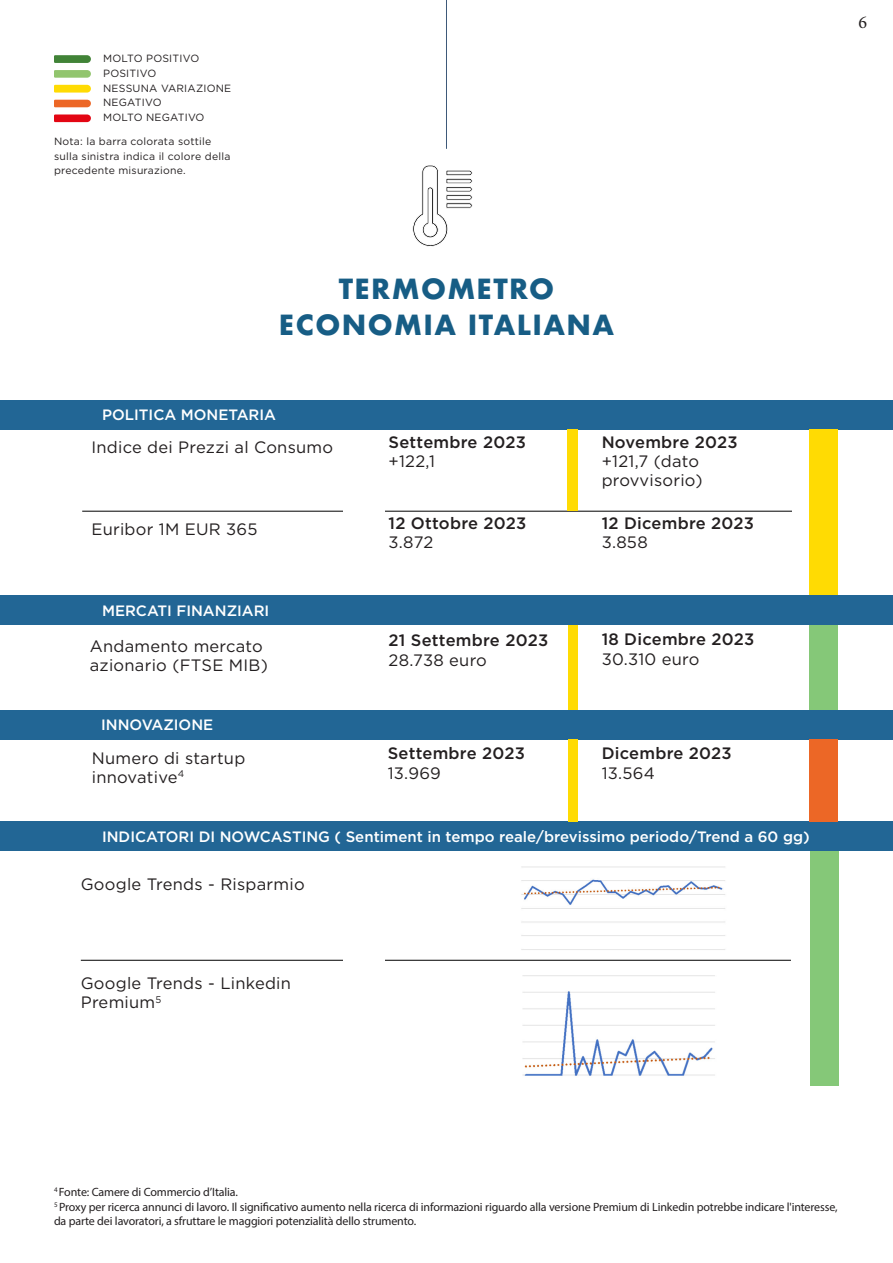
<style>
.page{position:relative;width:893px;height:1263px;background:#fff}
.page>*{position:absolute;margin:0;border:0;box-sizing:border-box;transform-origin:0 0}
.t1{font:700 27px "Futura";letter-spacing:.05em;color:#175d85}
.t2{font:18px "Minion Pro";color:#231f20}
.t3{font:16.5px/19px "Gotham";letter-spacing:.015em;color:#231f20}
.t4{font:500 16.5px "Gotham";letter-spacing:.015em;color:#231f20}
.t5{font:500 15px "Gotham";color:#fff}
.t6{font:12px/14.4px "Myriad Pro";letter-spacing:-.01em;color:#231f20}
.t7{font:10.5px/14.7px "Gotham";letter-spacing:.02em;color:#231f20}
</style>
<div class="page">
<hr style="left:82px;top:511px;width:710px;height:1px;background:#000">
<hr style="left:81px;top:960px;width:710px;height:1px;background:#000">
<hr style="left:446px;top:0;width:1px;height:149px;background:#3e5979">
<svg style="left:54px;top:70px;width:37px;height:8px"></svg>
<svg style="left:54px;top:55px;width:37px;height:8px"></svg>
<svg style="left:54px;top:100px;width:37px;height:7px"></svg>
<svg style="left:54px;top:85px;width:37px;height:8px"></svg>
<svg style="left:54px;top:114px;width:37px;height:8px"></svg>
<svg style="left:412px;top:165px;width:61px;height:82px"></svg>
<div style="left:343px;top:427px;width:42px;height:627px;background:#fff"></div>
<div style="left:0;top:595px;width:893px;height:30px;background:#226695"></div>
<div style="left:0;top:821px;width:893px;height:30px;background:#226695"></div>
<div style="left:0;top:400px;width:893px;height:29px;background:#226695"></div>
<div style="left:0;top:710px;width:893px;height:29px;background:#226695"></div>
<div style="left:568px;top:739px;width:9px;height:82px;background:#ffdb03"></div>
<div style="left:809px;top:429px;width:28px;height:166px;background:#ffdb03"></div>
<div style="left:568px;top:625px;width:9px;height:85px;background:#ffdb03"></div>
<div style="left:567px;top:429px;width:10px;height:82px;background:#ffdb03"></div>
<img style="left:521px;top:866px;width:204px;height:84px">
<div style="left:809px;top:625px;width:28px;height:85px;background:#85c878"></div>
<div style="left:809px;top:739px;width:28px;height:82px;background:#ec6726"></div>
<img style="left:522px;top:991px;width:193px;height:85px">
<div style="left:811px;top:851px;width:28px;height:234px;background:#85c878"></div>
<p class="t7" style="left:103px;top:51px;width:98px">MOLTO POSITIVO</p>
<p class="t7" style="left:103px;top:66px;width:55px">POSITIVO</p>
<p class="t7" style="left:103px;top:80px;width:130px">NESSUNA VARIAZIONE</p>
<p class="t7" style="left:103px;top:95px;width:60px">NEGATIVO</p>
<p class="t7" style="left:103px;top:110px;width:103px">MOLTO NEGATIVO</p>
<p class="t7" style="left:54px;top:134px;width:178px">Nota: la barra colorata sottile sulla sinistra indica il colore della precedente misurazione.</p>
<p class="t1" style="left:339px;top:269px;width:217px">TERMOMETRO</p>
<p class="t1" style="left:279px;top:305px;width:336px">ECONOMIA ITALIANA</p>
<p class="t5" style="left:102px;top:405px;width:176px">POLITICA MONETARIA</p>
<p class="t3" style="left:91px;top:438px;width:243px">Indice dei Prezzi al Consumo</p>
<p class="t3" style="left:91px;top:520px;width:168px">Euribor 1M EUR 365</p>
<p class="t5" style="left:102px;top:601px;width:169px">MERCATI FINANZIARI</p>
<p class="t3" style="left:90px;top:636px;width:175px">Andamento mercato</p>
<p class="t3" style="left:90px;top:655px;width:179px">azionario (FTSE MIB)</p>
<p class="t5" style="left:101px;top:715px;width:114px">INNOVAZIONE</p>
<p class="t3" style="left:92px;top:748px;width:155px">Numero di startup innovative<sup>4</sup></p>
<p class="t4" style="left:389px;top:432px;width:139px">Settembre 2023</p>
<p class="t3" style="left:389px;top:452px;width:48px">+122,1</p>
<p class="t4" style="left:602px;top:432px;width:138px">Novembre 2023</p>
<p class="t3" style="left:602px;top:452px;width:102px">+121,7 (dato provvisorio)</p>
<p class="t4" style="left:389px;top:512px;width:139px">12 Ottobre 2023</p>
<p class="t3" style="left:389px;top:532px;width:46px">3.872</p>
<p class="t4" style="left:602px;top:512px;width:154px">12 Dicembre 2023</p>
<p class="t3" style="left:602px;top:532px;width:48px">3.858</p>
<p class="t4" style="left:389px;top:630px;width:161px">21 Settembre 2023</p>
<p class="t3" style="left:389px;top:650px;width:100px">28.738 euro</p>
<p class="t4" style="left:602px;top:628px;width:154px">18 Dicembre 2023</p>
<p class="t3" style="left:602px;top:649px;width:99px">30.310 euro</p>
<p class="t4" style="left:388px;top:743px;width:139px">Settembre 2023</p>
<p class="t3" style="left:388px;top:763px;width:55px">13.969</p>
<p class="t4" style="left:602px;top:743px;width:132px">Dicembre 2023</p>
<p class="t3" style="left:602px;top:763px;width:55px">13.564</p>
<p class="t5" style="left:102px;top:827px;width:709px">INDICATORI DI NOWCASTING ( Sentiment in tempo reale/brevissimo periodo/Trend a 60 gg)</p>
<p class="t3" style="left:81px;top:874px;width:225px">Google Trends - Risparmio</p>
<p class="t3" style="left:81px;top:973px;width:212px">Google Trends - Linkedin<br>Premium<sup>5</sup></p>
<p class="t2" style="left:858px;top:10px;width:10px">6</p>
<p class="t6" style="left:54px;top:1185px;width:186px"><sup>4</sup> Fonte: Camere di Commercio d’Italia.</p>
<p class="t6" style="left:54px;top:1199px;width:785px"><sup>5</sup> Proxy per ricerca annunci di lavoro. Il significativo aumento nella ricerca di informazioni riguardo alla versione Premium di Linkedin potrebbe indicare l'interesse, da parte dei lavoratori, a sfruttare le maggiori potenzialità dello strumento.</p>
</div>
